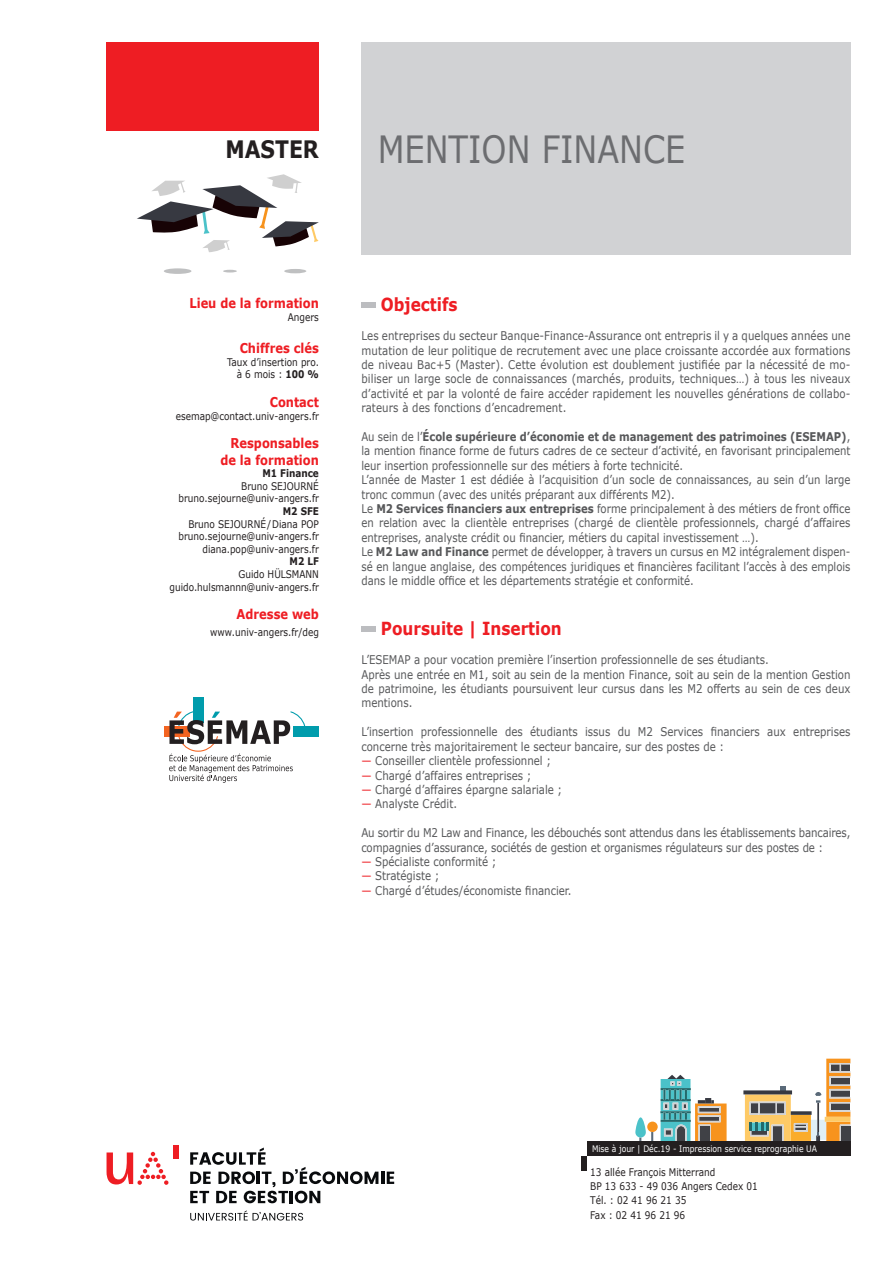
<style>
.page{position:relative;width:893px;height:1263px;background:#fff}
.page>*{position:absolute;margin:0;border:0;box-sizing:border-box;transform-origin:0 0}
.t1{font:37.5px "Verdana";color:#6c6d70;scale:.85 1}
.t2{font:700 24px "Verdana";color:#231f20;scale:.85 1}
.t3{font:700 18px "Verdana";color:#ee1d23;scale:.85 1}
.t4{font:700 13.5px/16.2px "Verdana";color:#ee1d23;text-align:right;scale:.85 1}
.t5{font:12px/14.4px "Verdana";color:#57585a;scale:.85 1}
.t6{font:12px/14.4px "Verdana";color:#57585a;scale:.84 1}
.t7{font:10.5px/12.6px "Verdana";color:#231f20;text-align:right;scale:.85 1}
.t8{font:700 10.5px "Verdana";color:#231f20;scale:.85 1}
.t9{font:9px "Verdana";color:#fff;scale:.85 1}
.s1{font-weight:700}
.s2{color:#ee1d23}
</style>
<div class="page">
<div style="left:361px;top:43px;width:489px;height:212px;background:#d1d2d4"></div>
<div style="left:106px;top:43px;width:213px;height:88px;background:#ee1d23"></div>
<svg style="left:617px;top:1059px;width:233px;height:83px"></svg>
<div style="left:841px;top:1126px;width:9px;height:15px;background:#404146"></div>
<div style="left:361px;top:302px;width:15px;height:6px;background:#bcbdc0"></div>
<div style="left:361px;top:626px;width:15px;height:6px;background:#bcbdc0"></div>
<div style="left:164px;top:268px;width:27px;height:6px;background:#bfc0c1;border-radius:50%"></div>
<hr style="left:284px;top:269px;width:22px;height:4px;background:#bfc0c1;border-radius:50%">
<svg style="left:223px;top:270px;width:14px;height:2px"></svg>
<svg style="left:137px;top:174px;width:182px;height:78px"></svg>
<div style="left:165px;top:726px;width:25px;height:10px;background:#f36421"></div>
<div style="left:294px;top:726px;width:25px;height:10px;background:#009cac"></div>
<div style="left:193px;top:697px;width:10px;height:26px;background:#009cac"></div>
<svg style="left:169px;top:711px;width:136px;height:72px"></svg>
<div style="left:581px;top:1156px;width:6px;height:14px;background:#231f20"></div>
<div style="left:587px;top:1142px;width:263px;height:14px;background:#231f20"></div>
<svg style="left:190px;top:1147px;width:204px;height:56px"></svg>
<div style="left:174px;top:1145px;width:5px;height:14px;background:#ee1d23"></div>
<svg style="left:190px;top:1210px;width:113px;height:10px"></svg>
<svg style="left:107px;top:1152px;width:61px;height:33px"></svg>
<h2 class="t2" style="left:225px;top:132px;width:111px">MASTER</h2>
<h1 class="t1" style="left:378px;top:124px;width:363px">MENTION FINANCE</h1>
<p class="t4" style="left:189px;top:295px;width:154px">Lieu de la formation</p>
<p class="t7" style="left:288px;top:310px;width:38px">Angers</p>
<p class="t4" style="left:240px;top:340px;width:95px">Chiffres clés</p>
<p class="t7" style="left:227px;top:355px;width:110px">Taux d’insertion pro. à 6 mois : <span class="s1">100 %</span></p>
<p class="t4" style="left:270px;top:394px;width:59px">Contact</p>
<p class="t7" style="left:176px;top:409px;width:170px">esemap@contact.univ-angers.fr</p>
<p class="t4" style="left:220px;top:435px;width:117px">Responsables de la formation</p>
<p class="t8" style="left:262px;top:466px;width:68px">M1 Finance</p>
<p class="t7" style="left:178px;top:480px;width:167px">Bruno SEJOURNÉ bruno.sejourne@univ-angers.fr</p>
<p class="t8" style="left:283px;top:504px;width:44px">M2 SFE</p>
<p class="t7" style="left:178px;top:517px;width:167px">Bruno SEJOURNÉ/Diana POP bruno.sejourne@univ-angers.fr diana.pop@univ-angers.fr</p>
<p class="t8" style="left:290px;top:554px;width:36px">M2 LF</p>
<p class="t7" style="left:169px;top:568px;width:177px">Guido HÜLSMANN guido.hulsmannn@univ-angers.fr</p>
<p class="t4" style="left:237px;top:606px;width:98px">Adresse web</p>
<p class="t7" style="left:210px;top:625px;width:129px">www.univ-angers.fr/deg</p>
<h3 class="t3" style="left:381px;top:292px;width:92px">Objectifs</h3>
<p class="t5" style="left:361px;top:329px;width:577px;text-align:justify">Les entreprises du secteur Banque-Finance-Assurance ont entrepris il y a quelques années une mutation de leur politique de recrutement avec une place croissante accordée aux formations de niveau Bac+5 (Master). Cette évolution est doublement justifiée par la nécessité de mo&shy;biliser un large socle de connaissances (marchés, produits, techniques…) à tous les niveaux d’activité et par la volonté de faire accéder rapidement les nouvelles générations de collabo&shy;rateurs à des fonctions d’encadrement.</p>
<p class="t6" style="left:361px;top:429px;width:584px">Au sein de l’<span class="s1">École supérieure d’économie et de management des patrimoines (ESEMAP)</span>, la mention finance forme de futurs cadres de ce secteur d’activité, en favorisant principalement leur insertion professionnelle sur des métiers à forte technicité.<br>L’année de Master 1 est dédiée à l’acquisition d’un socle de connaissances, au sein d’un large tronc commun (avec des unités préparant aux différents M2).<br>Le <span class="s1">M2 Services financiers aux entreprises</span> forme principalement à des métiers de front office en relation avec la clientèle entreprises (chargé de clientèle professionnels, chargé d’affaires entreprises, analyste crédit ou financier, métiers du capital investissement …).<br>Le <span class="s1">M2 Law and Finance</span> permet de développer, à travers un cursus en M2 intégralement dispen&shy;sé en langue anglaise, des compétences juridiques et financières facilitant l’accès à des emplois dans le middle office et les départements stratégie et conformité.</p>
<h3 class="t3" style="left:381px;top:616px;width:214px">Poursuite | Insertion</h3>
<p class="t5" style="left:361px;top:653px;width:577px">L’ESEMAP a pour vocation première l’insertion professionnelle de ses étudiants.<br>Après une entrée en M1, soit au sein de la mention Finance, soit au sein de la mention Gestion de patrimoine, les étudiants poursuivent leur cursus dans les M2 offerts au sein de ces deux mentions.</p>
<p class="t5" style="left:361px;top:725px;width:577px">L’insertion professionnelle des étudiants issus du M2 Services financiers aux entreprises concerne très majoritairement le secteur bancaire, sur des postes de :</p>
<p class="t5" style="left:361px;top:753px;width:224px"><span class="s2">—</span> Conseiller clientèle professionnel ;</p>
<p class="t5" style="left:361px;top:768px;width:201px"><span class="s2">—</span> Chargé d’affaires entreprises ;</p>
<p class="t5" style="left:361px;top:782px;width:238px"><span class="s2">—</span> Chargé d’affaires épargne salariale ;</p>
<p class="t5" style="left:361px;top:797px;width:114px"><span class="s2">—</span> Analyste Crédit.</p>
<p class="t5" style="left:361px;top:825px;width:577px">Au sortir du M2 Law and Finance, les débouchés sont attendus dans les établissements bancaires, compagnies d’assurance, sociétés de gestion et organismes régulateurs sur des postes de :</p>
<p class="t5" style="left:361px;top:854px;width:160px"><span class="s2">—</span> Spécialiste conformité ;</p>
<p class="t5" style="left:361px;top:869px;width:93px"><span class="s2">—</span> Stratégiste ;</p>
<p class="t5" style="left:361px;top:883px;width:249px"><span class="s2">—</span> Chargé d’études/économiste financier.</p>
<p class="t9" style="left:592px;top:1143px;width:266px">Mise à jour | Déc.19 - Impression service reprographie UA</p>
<p class="t7" style="left:590px;top:1165px;width:199px;line-height:14.2px;text-align:left">13 allée François Mitterrand<br>BP 13 633 - 49 036 Angers Cedex 01<br>Tél. : 02 41 96 21 35<br>Fax : 02 41 96 21 96</p>
</div>
